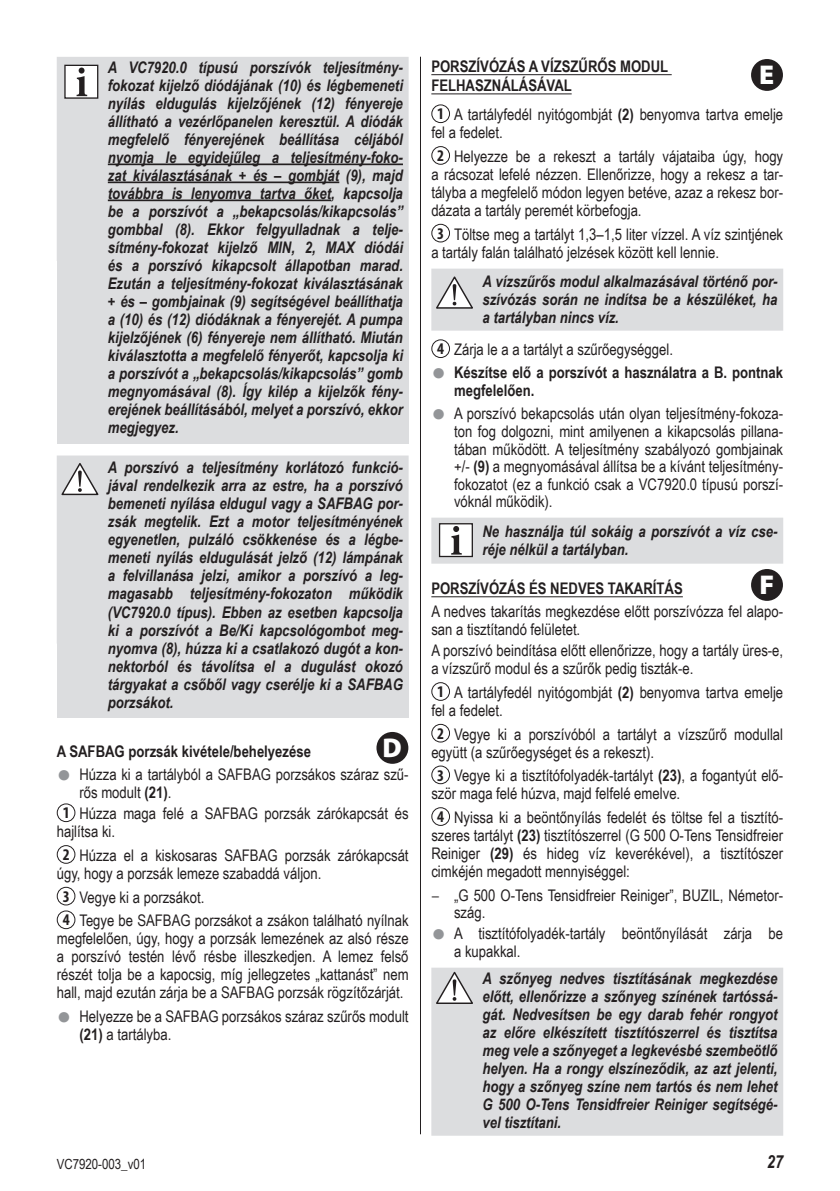
<style>
.page{position:relative;width:840px;height:1191px;background:#fff}
.page>*{position:absolute;margin:0;border:0;box-sizing:border-box;transform-origin:0 0}
.t1{font:900 27.2px "Myriad Pro";color:#fff}
.t2{font:italic 700 18px "Arial Narrow";color:#231f20}
.t3{font:16px/18px "Arial Narrow";color:#231f20}
.t4{font:italic 700 16px/18px "Arial Narrow";color:#231f20;text-align:justify}
.t5{font:700 16px/19.2px "Arial Narrow";color:#231f20}
.t6{font:14px "Arial Narrow";color:#231f20}
.s1{font-family:"Arial";font-size:24px;color:#939598}
.s2{font-weight:700}
.s3{font-family:"Myriad Pro";font-weight:700;font-stretch:condensed;font-size:16.4px}
.s4{font-family:"Arial";font-weight:400;font-size:24px;color:#939598}
.s5{font-family:"Myriad Pro"}
</style>
<div class="page">
<hr style="left:420px;top:57px;width:1px;height:1077px;background:#231f20">
<div style="left:57px;top:232px;width:351px;height:211px;background:#dcdddf"></div>
<div style="left:57px;top:632px;width:351px;height:85px;background:#dcdddf"></div>
<div style="left:57px;top:57px;width:351px;height:204px;background:#dcdddf"></div>
<hr style="left:108px;top:163px;width:295px;height:2px;background:#231f20">
<hr style="left:108px;top:181px;width:231px;height:2px;background:#231f20">
<hr style="left:108px;top:199px;width:223px;height:2px;background:#231f20">
<div style="left:57px;top:455px;width:351px;height:188px;background:#dcdddf"></div>
<div style="left:65px;top:65px;width:33px;height:33px;background:#fff"></div>
<div style="left:64px;top:65px;width:34px;height:34px;border:1px solid #231f20"></div>
<svg style="left:77px;top:68px;width:10px;height:28px"></svg>
<svg style="left:61px;top:463px;width:38px;height:33px"></svg>
<div style="left:57px;top:803px;width:18px;height:19px;border:1px solid #231f20;border-radius:50%"></div>
<div style="left:57px;top:845px;width:18px;height:18px;border:1px solid #231f20;border-radius:50%"></div>
<div style="left:57px;top:886px;width:18px;height:19px;border:1px solid #231f20;border-radius:50%"></div>
<div style="left:57px;top:910px;width:18px;height:19px;border:1px solid #231f20;border-radius:50%"></div>
<div style="left:376px;top:732px;width:32px;height:32px;background:#231f20;border-radius:50%"></div>
<hr style="left:431px;top:74px;width:240px;height:1px;background:#231f20">
<hr style="left:431px;top:93px;width:140px;height:1px;background:#231f20">
<div style="left:431px;top:269px;width:351px;height:62px;background:#dcdddf"></div>
<div style="left:431px;top:517px;width:351px;height:46px;background:#dcdddf"></div>
<hr style="left:431px;top:596px;width:251px;height:1px;background:#231f20">
<div style="left:431px;top:967px;width:351px;height:168px;background:#dcdddf"></div>
<div style="left:431px;top:104px;width:19px;height:19px;border:1px solid #231f20;border-radius:50%"></div>
<div style="left:431px;top:146px;width:19px;height:19px;border:1px solid #231f20;border-radius:50%"></div>
<div style="left:431px;top:224px;width:19px;height:18px;border:1px solid #231f20;border-radius:50%"></div>
<svg style="left:436px;top:276px;width:37px;height:33px"></svg>
<div style="left:431px;top:339px;width:19px;height:19px;border:1px solid #231f20;border-radius:50%"></div>
<div style="left:439px;top:524px;width:33px;height:32px;background:#fff"></div>
<div style="left:438px;top:523px;width:34px;height:34px;border:1px solid #231f20"></div>
<svg style="left:451px;top:526px;width:10px;height:28px"></svg>
<div style="left:431px;top:682px;width:19px;height:19px;border:1px solid #231f20;border-radius:50%"></div>
<div style="left:431px;top:724px;width:19px;height:18px;border:1px solid #231f20;border-radius:50%"></div>
<div style="left:431px;top:765px;width:19px;height:19px;border:1px solid #231f20;border-radius:50%"></div>
<div style="left:431px;top:807px;width:19px;height:19px;border:1px solid #231f20;border-radius:50%"></div>
<svg style="left:436px;top:971px;width:37px;height:33px"></svg>
<div style="left:750px;top:59px;width:32px;height:32px;background:#231f20;border-radius:50%"></div>
<div style="left:750px;top:569px;width:32px;height:32px;background:#231f20;border-radius:50%"></div>
<p class="t4" style="left:108px;top:57px;width:296px">A VC7920.0 típusú porszívók teljesítmény&shy;fokozat kijelző diódájának (10) és légbemeneti nyílás eldugulás kijelzőjének (12) fényereje állítható a vezérlőpanelen keresztül. A diódák megfelelő fényerejének beállítása céljából nyomja le egyidejűleg a teljesítmény-foko&shy;zat kiválasztásának + és – gombját (9), majd továbbra is lenyomva tartva őket, kapcsolja be a porszívót a „bekapcsolás/kikapcsolás” gombbal (8). Ekkor felgyulladnak a telje&shy;sítmény-fokozat kijelző MIN, 2, MAX diódái és a porszívó kikapcsolt állapotban marad.<br>Ezután a teljesítmény-fokozat kiválasztásának + és – gombjainak (9) segítségével beállíthatja a (10) és (12) diódáknak a fényerejét. A pumpa kijelzőjének (6) fényereje nem állítható. Miután kiválasztotta a megfelelő fényerőt, kapcsolja ki a porszívót a „bekapcsolás/kikapcsolás” gomb megnyomásával (8). ĺgy kilép a kijelzők fény&shy;erejének beállításából, melyet a porszívó, ekkor megjegyez.</p>
<p class="t4" style="left:108px;top:458px;width:296px">A porszívó a teljesítmény korlátozó funkció&shy;jával rendelkezik arra az estre, ha a porszívó bemeneti nyílása eldugul vagy a SAFBAG por&shy;zsák megtelik. Ezt a motor teljesítményének egyenetlen, pulzáló csökkenése és a légbe&shy;meneti nyílás eldugulását jelző (12) lámpának a felvillanása jelzi, amikor a porszívó a leg&shy;magasabb teljesítmény-fokozaton működik (VC7920.0 típus). Ebben az esetben kapcsolja ki a porszívót a Be/Ki kapcsológombot meg&shy;nyomva (8), húzza ki a csatlakozó dugót a kon&shy;nektorból és távolítsa el a dugulást okozó tárgyakat a csőből vagy cserélje ki a SAFBAG porzsákot.</p>
<p class="t5" style="left:57px;top:740px;width:256px">A SAFBAG porzsák kivétele/behelyezése</p>
<p class="t3" style="left:79px;top:765px;width:330px;text-indent:-23px"><span class="s1">●</span> Húzza ki a tartályból a SAFBAG porzsákos száraz szű&shy;rős modult <span class="s2">(21)</span>.</p>
<p class="t3" style="left:57px;top:804px;width:353px;text-indent:6px"><span class="s3">1</span> Húzza maga felé a SAFBAG porzsák zárókapcsát és hajlítsa ki.</p>
<p class="t3" style="left:57px;top:845px;width:353px;text-indent:6px"><span class="s3">2</span> Húzza el a kiskosaras SAFBAG porzsák zárókapcsát úgy, hogy a porzsák lemeze szabaddá váljon.</p>
<p class="t3" style="left:63px;top:884px;width:347px;line-height:23.6px"><span class="s3">3</span> Vegye ki a porzsákot.<br><span class="s3">4</span> Tegye be SAFBAG porzsákot a zsákon található nyílnak</p>
<p class="t3" style="left:57px;top:929px;width:353px;text-align:justify">megfelelően, úgy, hogy a porzsák lemezének az alsó része a porszívó testén lévő résbe illeszkedjen. A lemez felső részét tolja be a kapocsig, míg jellegzetes „kattanást” nem hall, majd ezután zárja be a SAFBAG porzsák rögzítőzárját.</p>
<p class="t3" style="left:79px;top:1006px;width:330px;text-indent:-23px"><span class="s1">●</span> Helyezze be a SAFBAG porzsákos száraz szűrős modult <span class="s2">(21)</span> a tartályba.</p>
<h1 class="t1" style="left:382px;top:729px;width:21px">D</h1>
<p class="t5" style="left:431px;top:56px;width:238px">PORSZÍVÓZÁS A VÍZSZŰRŐS MODUL<br>FELHASZNÁLÁSÁVAL</p>
<p class="t3" style="left:431px;top:105px;width:353px;text-indent:6px"><span class="s3">1</span> A tartályfedél nyitógombját <span class="s2">(2)</span> benyomva tartva emelje fel a fedelet.</p>
<p class="t3" style="left:431px;top:147px;width:353px;text-align:justify;text-indent:6px"><span class="s3">2</span> Helyezze be a rekeszt a tartály vájataiba úgy, hogy a rácsozat lefelé nézzen. Ellenőrizze, hogy a rekesz a tar&shy;tályba a megfelelő módon legyen betéve, azaz a rekesz bor&shy;dázata a tartály peremét körbefogja.</p>
<p class="t3" style="left:431px;top:224px;width:353px;text-indent:6px"><span class="s3">3</span> Töltse meg a tartályt 1,3–1,5 liter vízzel. A víz szintjének a tartály falán található jelzések között kell lennie.</p>
<p class="t4" style="left:482px;top:271px;width:296px">A vízszűrős modul alkalmazásával történő por&shy;szívózás során ne indítsa be a készüléket, ha a tartályban nincs víz.</p>
<p class="t3" style="left:437px;top:340px;width:237px"><span class="s3">4</span> Zárja le a a tartályt a szűrőegységgel.</p>
<p class="t5" style="left:454px;top:363px;width:330px;line-height:17.6px;text-indent:-23px"><span class="s4">●</span> Készítse elő a porszívót a használatra a B. pontnak megfelelően.</p>
<p class="t3" style="left:454px;top:404px;width:330px;text-align:justify;text-indent:-23px"><span class="s1">●</span> A porszívó bekapcsolás után olyan teljesítmény-fokoza&shy;ton fog dolgozni, mint amilyenen a kikapcsolás pillana&shy;tában működött. A teljesítmény szabályozó gombjainak +/- <span class="s2">(9)</span> a megnyomásával állítsa be a kívánt teljesítmény&shy;fokozatot (ez a funkció csak a VC7920.0 típusú porszí&shy;vóknál működik).</p>
<p class="t4" style="left:482px;top:521px;width:296px">Ne használja túl sokáig a porszívót a víz cse&shy;réje nélkül a tartályban.</p>
<p class="t5" style="left:431px;top:578px;width:253px">PORSZÍVÓZÁS ÉS NEDVES TAKARÍTÁS</p>
<p class="t3" style="left:431px;top:602px;width:353px">A nedves takarítás megkezdése előtt porszívózza fel alapo&shy;san a tisztítandó felületet.</p>
<p class="t3" style="left:431px;top:641px;width:353px">A porszívó beindítása előtt ellenőrizze, hogy a tartály üres-e, a vízszűrő modul és a szűrők pedig tiszták-e.</p>
<p class="t3" style="left:431px;top:683px;width:353px;text-indent:6px"><span class="s3">1</span> A tartályfedél nyitógombját <span class="s2">(2)</span> benyomva tartva emelje fel a fedelet.</p>
<p class="t3" style="left:431px;top:724px;width:353px;text-indent:6px"><span class="s3">2</span> Vegye ki a porszívóból a tartályt a vízszűrő modullal együtt (a szűrőegységet és a rekeszt).</p>
<p class="t3" style="left:431px;top:766px;width:353px;text-indent:6px"><span class="s3">3</span> Vegye ki a tisztítófolyadék-tartályt <span class="s2">(23)</span>, a fogantyút elő&shy;ször maga felé húzva, majd felfelé emelve.</p>
<p class="t3" style="left:431px;top:808px;width:353px;text-align:justify;text-indent:6px"><span class="s3">4</span> Nyissa ki a beöntőnyílás fedelét és töltse fel a tisztító&shy;szeres tartályt <span class="s2">(23)</span> tisztítószerrel (G 500 O-Tens Tensidfreier Reiniger <span class="s2">(29)</span> és hideg víz keverékével), a tisztítószer cimkéjén megadott mennyiséggel:</p>
<p class="t3" style="left:454px;top:885px;width:330px;text-indent:-23px"><span class="s5">–</span> „G 500 O-Tens Tensidfreier Reiniger”, BUZIL, Németor&shy;szág.</p>
<p class="t3" style="left:454px;top:924px;width:330px;text-indent:-23px"><span class="s1">●</span> A tisztítófolyadék-tartály beöntőnyílását zárja be a kupakkal.</p>
<p class="t4" style="left:482px;top:968px;width:296px">A szőnyeg nedves tisztításának megkezdése előtt, ellenőrizze a szőnyeg színének tartóssá&shy;gát. Nedvesítsen be egy darab fehér rongyot az előre elkészített tisztítószerrel és tisztítsa meg vele a szőnyeget a legkevésbé szembeötlő helyen. Ha a rongy elszíneződik, az azt jelenti, hogy a szőnyeg színe nem tartós és nem lehet G 500 O-Tens Tensidfreier Reiniger segítségé&shy;vel tisztítani.</p>
<h1 class="t1" style="left:758px;top:57px;width:17px">E</h1>
<h1 class="t1" style="left:758px;top:566px;width:16px">F</h1>
<p class="t6" style="left:57px;top:1154px;width:91px">VC7920-003_v01</p>
<p class="t2" style="left:766px;top:1148px;width:18px">27</p>
</div>
